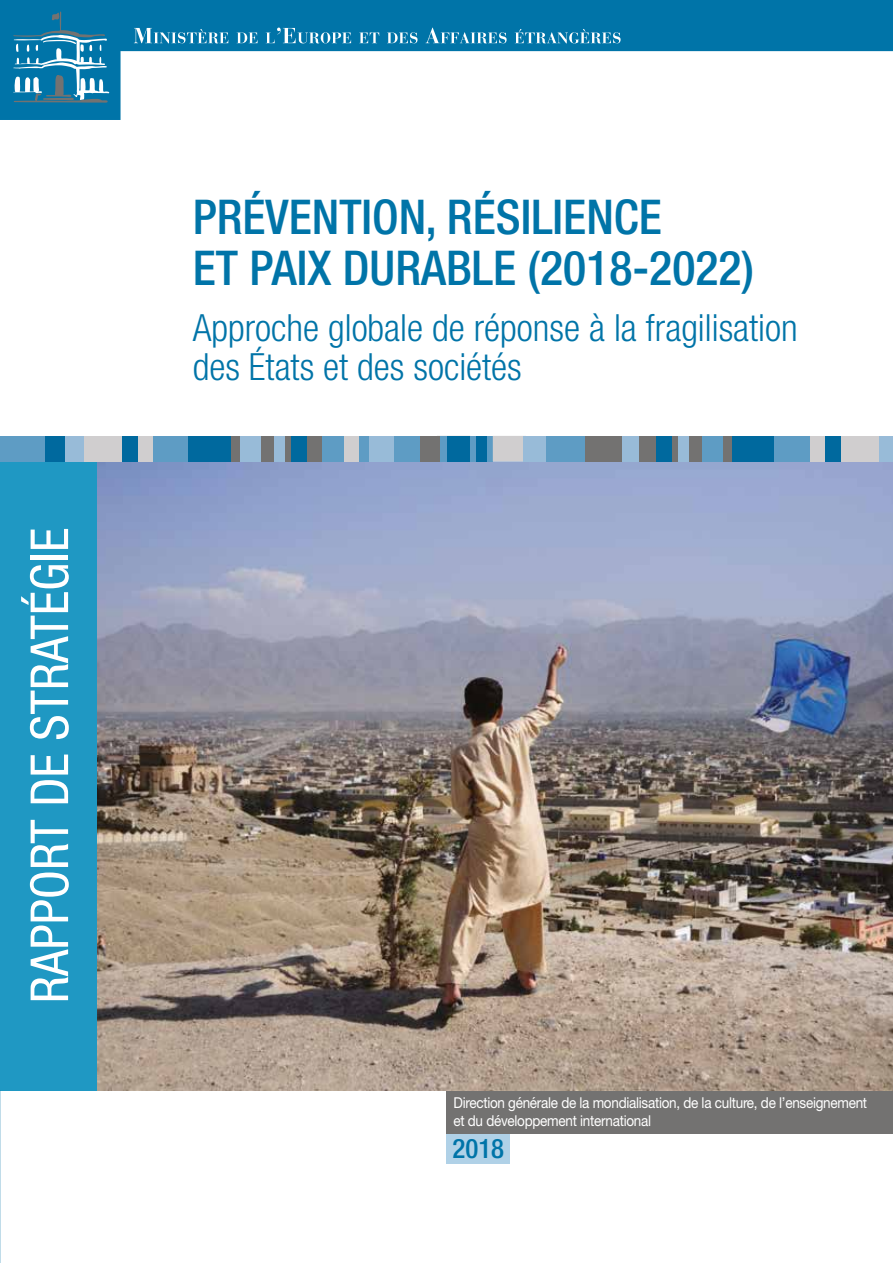
<style>
.page{position:relative;width:893px;height:1263px;background:#fff}
.page>*{position:absolute;margin:0;border:0;box-sizing:border-box;transform-origin:0 0}
.t1{font:condensed 52.5px "Helvetica Neue LT Std";color:#fff}
.t2{font:500 condensed 48px/51px "Helvetica Neue LT Std";color:#0074a8}
.t3{font:300 condensed 37.5px/39px "Helvetica Neue LT Std";color:#0074a8}
.t4{font:500 condensed 26.85px "Helvetica Neue LT Std";color:#0074a8}
.t5{font:15px/18px "Helvetica Neue LT Std";letter-spacing:-.02em;color:#fff;scale:.9 1}
</style>
<div class="page">
<div style="left:0;top:461px;width:98px;height:630px;background:#1f98c3"></div>
<div style="left:446px;top:1133px;width:64px;height:31px;background:#b0d1e7"></div>
<svg style="left:0;top:0;width:893px;height:120px"></svg>
<img style="left:98px;top:461px;width:795px;height:630px">
<div style="left:45px;top:436px;width:335px;height:25px;background:#737271"></div>
<div style="left:60px;top:436px;width:24px;height:25px;background:#98bbd8"></div>
<div style="left:84px;top:436px;width:69px;height:25px;background:#d0cecf"></div>
<div style="left:186px;top:436px;width:44px;height:25px;background:#00699e"></div>
<div style="left:241px;top:436px;width:20px;height:25px;background:#98bbd8"></div>
<div style="left:44px;top:436px;width:21px;height:25px;background:#00699e"></div>
<div style="left:275px;top:436px;width:10px;height:25px;background:#98bbd8"></div>
<div style="left:291px;top:436px;width:15px;height:25px;background:#00699e"></div>
<div style="left:0;top:436px;width:45px;height:25px;background:#5e9cc4"></div>
<div style="left:122px;top:436px;width:16px;height:25px;background:#00699e"></div>
<div style="left:153px;top:436px;width:35px;height:25px;background:#5e9cc4"></div>
<div style="left:583px;top:436px;width:310px;height:25px;background:#737271"></div>
<div style="left:322px;top:436px;width:171px;height:25px;background:#5e9cc4"></div>
<div style="left:879px;top:436px;width:14px;height:25px;background:#98bbd8"></div>
<div style="left:810px;top:436px;width:69px;height:25px;background:#d0cecf"></div>
<div style="left:420px;top:436px;width:19px;height:25px;background:#737271"></div>
<div style="left:733px;top:436px;width:44px;height:25px;background:#00699e"></div>
<div style="left:702px;top:436px;width:20px;height:25px;background:#5e9cc4"></div>
<div style="left:678px;top:436px;width:10px;height:25px;background:#98bbd8"></div>
<div style="left:657px;top:436px;width:15px;height:25px;background:#00699e"></div>
<div style="left:622px;top:436px;width:16px;height:25px;background:#98bbd8"></div>
<div style="left:345px;top:436px;width:14px;height:25px;background:#d0cecf"></div>
<div style="left:370px;top:436px;width:24px;height:25px;background:#98bbd8"></div>
<div style="left:448px;top:436px;width:22px;height:25px;background:#00699e"></div>
<svg style="left:493px;top:436px;width:30px;height:25px"></svg>
<div style="left:476px;top:436px;width:10px;height:25px;background:#00699e"></div>
<div style="left:825px;top:436px;width:15px;height:25px;background:#00699e"></div>
<div style="left:775px;top:436px;width:35px;height:25px;background:#5e9cc4"></div>
<div style="left:544px;top:436px;width:41px;height:25px;background:#5e9cc4"></div>
<div style="left:523px;top:436px;width:22px;height:25px;background:#98bbd8"></div>
<div style="left:446px;top:1091px;width:447px;height:42px;background:#737271"></div>
<svg style="left:134px;top:28px;width:94px;height:15px"></svg>
<svg style="left:237px;top:33px;width:21px;height:10px"></svg>
<svg style="left:266px;top:28px;width:85px;height:15px"></svg>
<svg style="left:359px;top:33px;width:20px;height:10px"></svg>
<svg style="left:387px;top:32px;width:31px;height:11px"></svg>
<svg style="left:426px;top:28px;width:81px;height:15px"></svg>
<svg style="left:515px;top:29px;width:106px;height:14px"></svg>
<svg style="left:13px;top:11px;width:96px;height:92px;background:#328ab1"></svg>
<h1 class="t1" style="left:19px;top:1003px;width:477px;rotate:-90deg">RAPPORT DE STRATÉGIE</h1>
<h2 class="t2" style="left:193px;top:191px;width:563px">PRÉVENTION, RÉSILIENCE<br>ET PAIX DURABLE (2018-2022)</h2>
<h3 class="t3" style="left:193px;top:308px;width:606px">Approche globale de réponse à la fragilisation des États et des sociétés</h3>
<p class="t5" style="left:453px;top:1094px;width:461px">Direction générale de la mondialisation, de la culture, de l’enseignement et du développement international</p>
<h3 class="t4" style="left:453px;top:1132px;width:53px">2018</h3>
</div>
